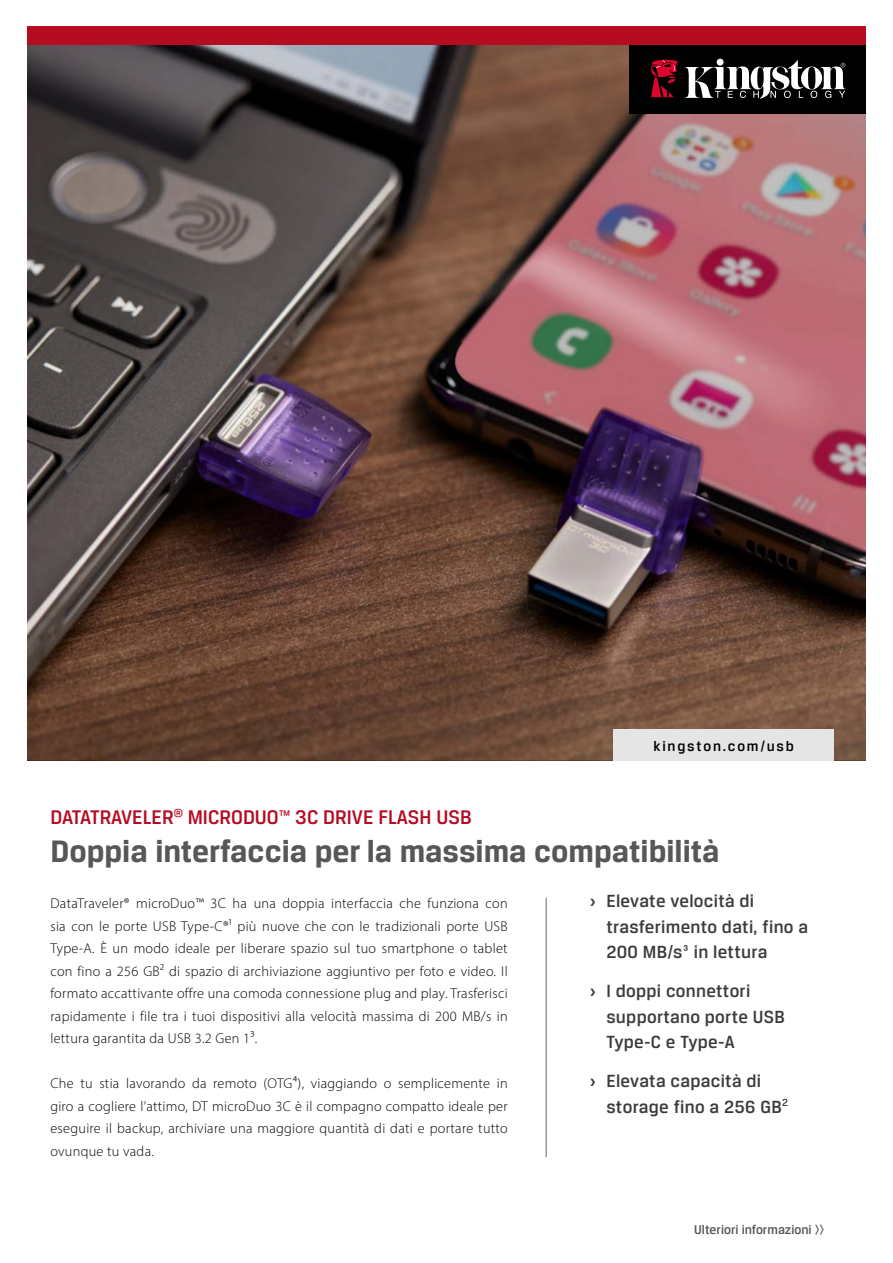
<style>
.page{position:relative;width:893px;height:1263px;background:#fff}
.page>*{position:absolute;margin:0;border:0;box-sizing:border-box;transform-origin:0 0}
.t1{font:700 33px "Breuer Text";color:#575756}
.t2{font:500 21px "Breuer Text";color:#b60c22}
.t3{font:500 18.75px/25.5px "Breuer Text";letter-spacing:.015em;color:#3c3c3b}
.t4{font:500 15px "Breuer Text";letter-spacing:.12em;color:#000}
.t5{font:300 14.25px/22.5px "Myriad Pro";letter-spacing:.02em;color:#000;text-align:justify}
.t6{font:500 13.5px "Breuer Text";color:#575756}
.s1{font-weight:700}
</style>
<div class="page">
<img style="left:27px;top:45px;width:839px;height:716px">
<div style="left:27px;top:26px;width:839px;height:19px;background:#b60c22"></div>
<div style="left:629px;top:45px;width:237px;height:68px;background:#000"></div>
<svg style="left:685px;top:60px;width:161px;height:39px"></svg>
<svg style="left:651px;top:59px;width:27px;height:39px"></svg>
<div style="left:614px;top:729px;width:220px;height:32px;background:#e5e5e5"></div>
<hr style="left:545px;top:898px;width:2px;height:259px;background:#999">
<h2 class="t2" style="left:50px;top:805px;width:423px">DATATRAVELER<sup>®</sup> MICRODUO™ 3C DRIVE FLASH USB</h2>
<p class="t4" style="left:653px;top:738px;width:142px">kingston.com/usb</p>
<h1 class="t1" style="left:50px;top:833px;width:670px">Doppia interfaccia per la massima compatibilità</h1>
<p class="t5" style="left:50px;top:892px;width:459px">DataTraveler® microDuo™ 3C ha una doppia interfaccia che funziona con sia con le porte USB Type-C®1 più nuove che con le tradizionali porte USB Type-A. È un modo ideale per liberare spazio sul tuo smartphone o tablet con fino a 256 GB2 di spazio di archiviazione aggiuntivo per foto e video. Il formato accattivante offre una comoda connessione plug and play. Trasferisci rapidamente i file tra i tuoi dispositivi alla velocità massima di 200 MB/s in lettura garantita da USB 3.2 Gen 13.</p>
<p class="t5" style="left:50px;top:1072px;width:459px">Che tu stia lavorando da remoto (OTG⁴), viaggiando o semplicemente in giro a cogliere l’attimo, DT microDuo 3C è il compagno compatto ideale per eseguire il backup, archiviare una maggiore quantità di dati e portare tutto ovunque tu vada.</p>
<h3 class="t3" style="left:606px;top:888px;width:203px;text-indent:-17px"><span class="s1">›</span> Elevate velocità di trasferimento dati, fino a<br>200 MB/s³ in lettura</h3>
<h3 class="t3" style="left:606px;top:978px;width:180px;text-indent:-17px"><span class="s1">›</span> I doppi connettori supportano porte USB<br>Type-C e Type-A</h3>
<h3 class="t3" style="left:606px;top:1068px;width:183px;text-indent:-17px"><span class="s1">›</span> Elevata capacità di storage fino a 256 GB<sup>2</sup></h3>
<p class="t6" style="left:694px;top:1222px;width:132px">Ulteriori informazioni &gt;&gt;</p>
</div>
